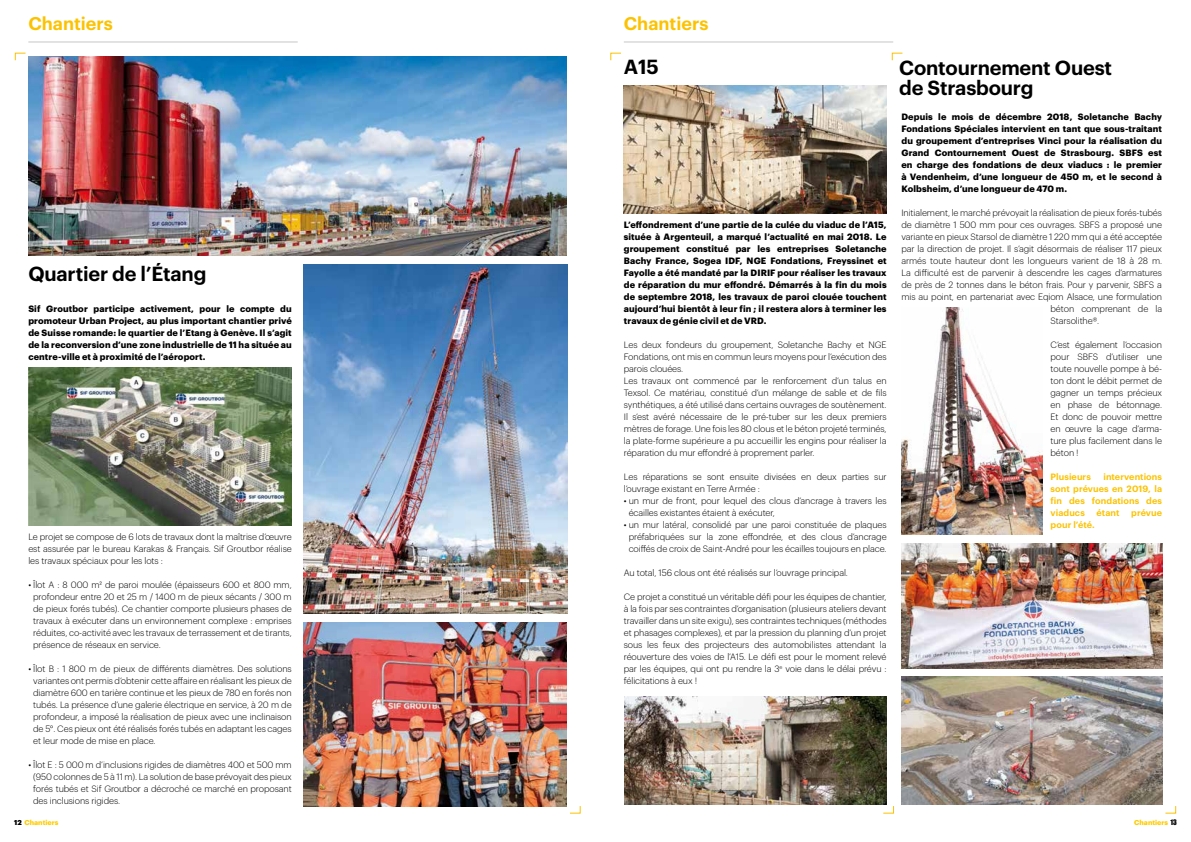
<style>
.page{position:relative;width:1191px;height:842px;background:#fff}
.page>*{position:absolute;margin:0;border:0;box-sizing:border-box;transform-origin:0 0}
.t1{font:600 20px/20px "Graphik";letter-spacing:-.01em;color:#000}
.t2{font:600 18px "Graphik";color:#fcc200}
.t3{font:300 9px/12px "Graphik";letter-spacing:-.01em;color:#000;text-align:justify}
.t4{font:700 9px/12px "Graphik";letter-spacing:.01em;color:#000;text-align:justify}
.t5{font:600 9px/12px "Graphik";letter-spacing:.01em;color:#fcc200;text-align:justify}
.t6{font:700 7px "Graphik";color:#fecc00}
.s1{font-weight:900;color:#000}
.s2{font-family:"Impact";font-weight:400;color:#000}
</style>
<div class="page">
<hr style="left:28px;top:42px;width:270px;height:1px;background:#c6c7c8">
<svg style="left:570px;top:806px;width:11px;height:8px"></svg>
<svg style="left:1165px;top:806px;width:11px;height:8px"></svg>
<svg style="left:883px;top:806px;width:11px;height:8px"></svg>
<svg style="left:14px;top:52px;width:12px;height:9px"></svg>
<svg style="left:610px;top:52px;width:11px;height:9px"></svg>
<svg style="left:891px;top:52px;width:12px;height:9px"></svg>
<img style="left:28px;top:367px;width:264px;height:158px">
<hr style="left:624px;top:42px;width:269px;height:1px;background:#c6c7c8">
<img style="left:28px;top:57px;width:538px;height:199px">
<img style="left:304px;top:264px;width:263px;height:350px">
<img style="left:304px;top:622px;width:263px;height:184px">
<img style="left:624px;top:86px;width:262px;height:128px">
<img style="left:624px;top:696px;width:262px;height:108px">
<img style="left:902px;top:677px;width:260px;height:127px">
<img style="left:901px;top:308px;width:141px;height:227px">
<img style="left:901px;top:543px;width:261px;height:125px">
<h2 class="t2" style="left:28px;top:10px;width:86px">Chantiers</h2>
<h1 class="t1" style="left:28px;top:262px;width:179px">Quartier de l’Étang</h1>
<p class="t4" style="left:28px;top:302px;width:265px">Sif Groutbor participe activement, pour le compte du promoteur Urban Project, au plus important chantier privé de Suisse romande: le quartier de l’Etang à Genève. Il s’agit de la reconversion d’une zone industrielle de 11 ha située au centre-ville et à proximité de l’aéroport.</p>
<p class="t3" style="left:28px;top:530px;width:265px">Le projet se compose de 6 lots de travaux dont la maîtrise d’œuvre est assurée par le bureau Karakas &amp; Français. Sif Groutbor réalise les travaux spéciaux pour les lots :</p>
<p class="t3" style="left:33px;top:578px;width:260px;text-indent:-5px">• Îlot A : 8 000 m² de paroi moulée (épaisseurs 600 et 800 mm, profondeur entre 20 et 25 m / 1400 m de pieux sécants / 300 m de pieux forés tubés). Ce chantier comporte plusieurs phases de travaux à exécuter dans un environnement complexe : emprises réduites, co-activité avec les travaux de terrassement et de tirants, présence de réseaux en service.</p>
<p class="t3" style="left:33px;top:662px;width:260px;text-indent:-5px">• Îlot B : 1 800 m de pieux de différents diamètres. Des solutions variantes ont permis d’obtenir cette affaire en réalisant les pieux de diamètre 600 en tarière continue et les pieux de 780 en forés non tubés. La présence d’une galerie électrique en service, à 20 m de profondeur, a imposé la réalisation de pieux avec une inclinaison de 5°. Ces pieux ont été réalisés forés tubés en adaptant les cages et leur mode de mise en place.</p>
<p class="t3" style="left:33px;top:758px;width:260px;text-indent:-5px">• Îlot E : 5 000 m d’inclusions rigides de diamètres 400 et 500 mm (950 colonnes de 5 à 11 m). La solution de base prévoyait des pieux forés tubés et Sif Groutbor a décroché ce marché en proposant des inclusions rigides.</p>
<h2 class="t2" style="left:624px;top:10px;width:86px">Chantiers</h2>
<h1 class="t1" style="left:624px;top:55px;width:36px">A15</h1>
<h1 class="t1" style="left:899px;top:56px;width:214px">Contournement Ouest de Strasbourg</h1>
<p class="t4" style="left:901px;top:110px;width:262px">Depuis le mois de décembre 2018, Soletanche Bachy Fondations Spéciales intervient en tant que sous-traitant du groupement d’entreprises Vinci pour la réalisation du Grand Contournement Ouest de Strasbourg. SBFS est en charge des fondations de deux viaducs : le premier à Vendenheim, d’une longueur de 450 m, et le second à Kolbsheim, d’une longueur de 470 m.</p>
<p class="t3" style="left:901px;top:206px;width:262px">Initialement, le marché prévoyait la réalisation de pieux forés-tubés</p>
<p class="t3" style="left:901px;top:218px;width:262px">de diamètre 1 500 mm pour ces ouvrages. SBFS a proposé une</p>
<p class="t3" style="left:901px;top:230px;width:262px">variante en pieux Starsol de diamètre 1 220 mm qui a été acceptée</p>
<p class="t3" style="left:901px;top:242px;width:262px">par la direction de projet. Il s’agit désormais de réaliser 117 pieux</p>
<p class="t3" style="left:901px;top:254px;width:262px">armés toute hauteur dont les longueurs varient de 18 à 28 m.</p>
<p class="t3" style="left:901px;top:266px;width:262px">La difficulté est de parvenir à descendre les cages d’armatures</p>
<p class="t3" style="left:901px;top:278px;width:262px">de près de 2 tonnes dans le béton frais. Pour y parvenir, SBFS a</p>
<p class="t3" style="left:901px;top:290px;width:262px">mis au point, en partenariat avec Eqiom Alsace, une formulation</p>
<p class="t3" style="left:1050px;top:302px;width:113px">béton comprenant de la</p>
<p class="t3" style="left:1050px;top:314px;width:50px">Starsolithe®.</p>
<p class="t3" style="left:1050px;top:338px;width:113px">C’est également l’occasion pour SBFS d’utiliser une toute nouvelle pompe à bé&shy;ton dont le débit permet de gagner un temps précieux en phase de bétonnage.<br>Et donc de pouvoir mettre en œuvre la cage d’arma&shy;ture plus facilement dans le béton !</p>
<p class="t5" style="left:1050px;top:470px;width:42px">Plusieurs</p>
<p class="t4" style="left:624px;top:218px;width:264px">L’effondrement d’une partie de la culée du viaduc de l’A15, située à Argenteuil, a marqué l’actualité en mai 2018. Le groupement constitué par les entreprises Soletanche Bachy France, Sogea IDF, NGE Fondations, Freyssinet et Fayolle a été mandaté par la DIRIF pour réaliser les travaux de réparation du mur effondré. Démarrés à la fin du mois de septembre 2018, les travaux de paroi clouée touchent aujourd’hui bientôt à leur fin ; il restera alors à terminer les travaux de génie civil et de VRD.</p>
<p class="t3" style="left:624px;top:338px;width:264px;text-align:left">Les deux fondeurs du groupement, Soletanche Bachy et NGE Fondations, ont mis en commun leurs moyens pour l’exécution des parois clouées.<br>Les travaux ont commencé par le renforcement d’un talus en Texsol. Ce matériau, constitué d’un mélange de sable et de fils synthétiques, a été utilisé dans certains ouvrages de soutènement.<br>Il s’est avéré nécessaire de le pré-tuber sur les deux premiers mètres de forage. Une fois les 80 clous et le béton projeté terminés, la plate-forme supérieure a pu accueillir les engins pour réaliser la réparation du mur effondré à proprement parler.</p>
<p class="t3" style="left:624px;top:470px;width:264px">Les réparations se sont ensuite divisées en deux parties sur l’ouvrage existant en Terre Armée :</p>
<p class="t3" style="left:629px;top:494px;width:259px;text-indent:-5px">• un mur de front, pour lequel des clous d’ancrage à travers les écailles existantes étaient à exécuter,</p>
<p class="t3" style="left:624px;top:518px;width:264px;text-align:center">• un mur latéral, consolidé par une paroi constituée de plaques préfabriquées sur la zone effondrée, et des clous d’ancrage coiffés de croix de Saint-André pour les écailles toujours en place.</p>
<p class="t3" style="left:624px;top:566px;width:226px">Au total, 156 clous ont été réalisés sur l’ouvrage principal.</p>
<p class="t3" style="left:624px;top:590px;width:264px">Ce projet a constitué un véritable défi pour les équipes de chantier, à la fois par ses contraintes d’organisation (plusieurs ateliers devant travailler dans un site exigu), ses contraintes techniques (méthodes et phasages complexes), et par la pression du planning d’un projet sous les feux des projecteurs des automobilistes attendant la réouverture des voies de l’A15. Le défi est pour le moment relevé par les équipes, qui ont pu rendre la 3<sup>e</sup> voie dans le délai prévu : félicitations à eux !</p>
<p class="t5" style="left:1050px;top:470px;width:113px;text-indent:53px">interventions sont prévues en 2019, la fin des fondations des viaducs</p>
<p class="t5" style="left:1096px;top:506px;width:24px">étant</p>
<p class="t5" style="left:1131px;top:506px;width:32px">prévue</p>
<p class="t5" style="left:1050px;top:518px;width:46px">pour l’été.</p>
<p class="t6" style="left:14px;top:817px;width:46px"><span class="s1">12</span> Chantiers</p>
<p class="t6" style="left:1134px;top:817px;width:44px">Chantiers <span class="s2">13</span></p>
</div>
